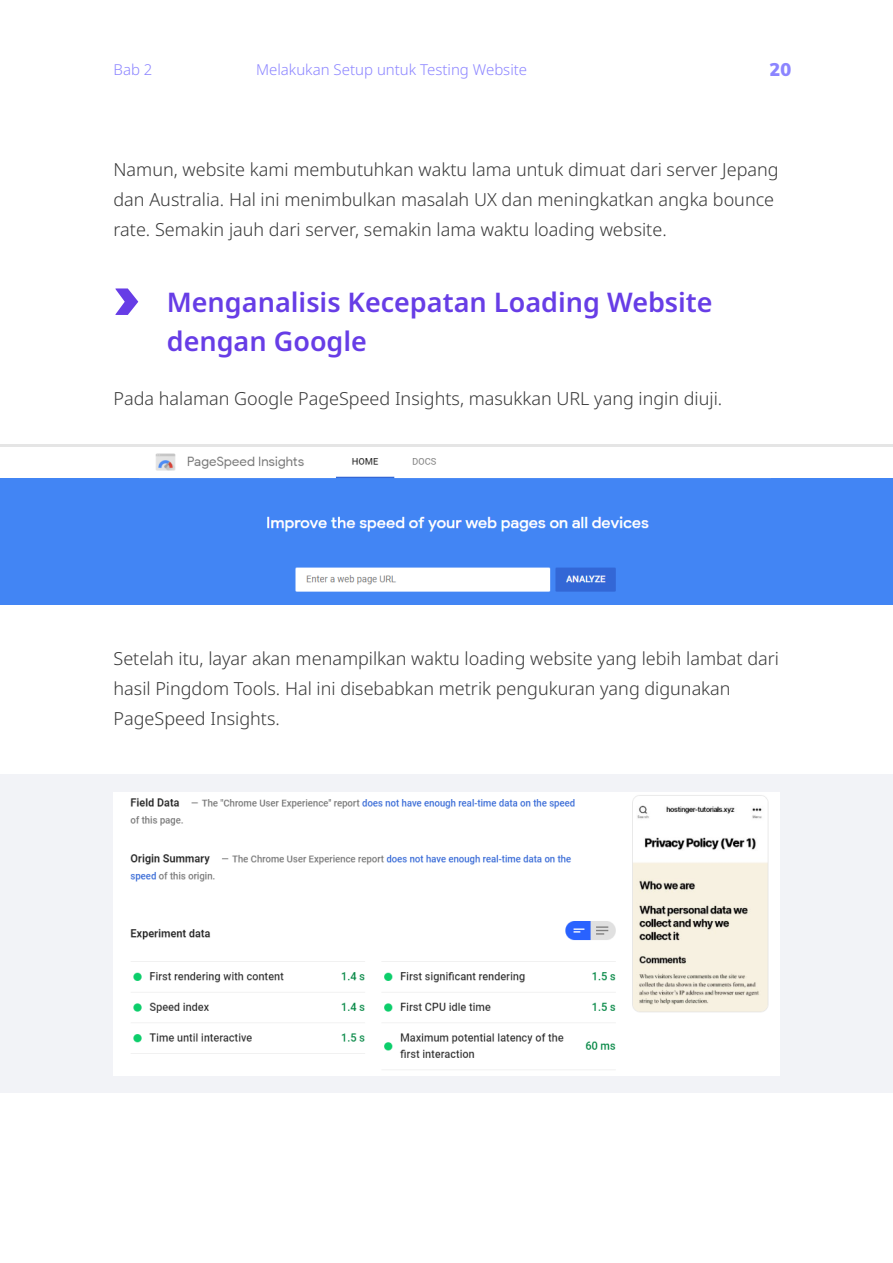
<style>
.page{position:relative;width:893px;height:1263px;background:#fff}
.page>*{position:absolute;margin:0;border:0;box-sizing:border-box;transform-origin:0 0}
.t1{font:600 27px/39px "Noto Sans";color:#673de6}
.t2{font:300 18px/30px "Noto Sans";color:#383838}
.t3{font:900 18px "Muli";color:#8c85ff}
.t4{font:300 15px "Noto Sans";color:#8c85ff}
</style>
<div class="page">
<svg style="left:115px;top:288px;width:23px;height:27px"></svg>
<div style="left:0;top:478px;width:893px;height:127px;background:#4285f4"></div>
<hr style="left:0;top:445px;width:893px;height:2px;background:#e5e5e5">
<img style="left:140px;top:453px;width:631px;height:139px">
<div style="left:0;top:774px;width:893px;height:318px;background:#f2f3f7"></div>
<img style="left:113px;top:793px;width:666px;height:282px">
<p class="t4" style="left:114px;top:59px;width:40px">Bab 2</p>
<p class="t4" style="left:256px;top:59px;width:273px">Melakukan Setup untuk Testing Website</p>
<p class="t3" style="left:770px;top:56px;width:23px">20</p>
<p class="t2" style="left:114px;top:155px;width:667px">Namun, website kami membutuhkan waktu lama untuk dimuat dari server Jepang dan Australia. Hal ini menimbulkan masalah UX dan meningkatkan angka bounce rate. Semakin jauh dari server, semakin lama waktu loading website.</p>
<h1 class="t1" style="left:167px;top:283px;width:547px">Menganalisis Kecepatan Loading Website dengan Google</h1>
<p class="t2" style="left:114px;top:384px;width:610px">Pada halaman Google PageSpeed Insights, masukkan URL yang ingin diuji.</p>
<p class="t2" style="left:114px;top:644px;width:667px">Setelah itu, layar akan menampilkan waktu loading website yang lebih lambat dari hasil Pingdom Tools. Hal ini disebabkan metrik pengukuran yang digunakan<br>PageSpeed Insights.</p>
</div>
